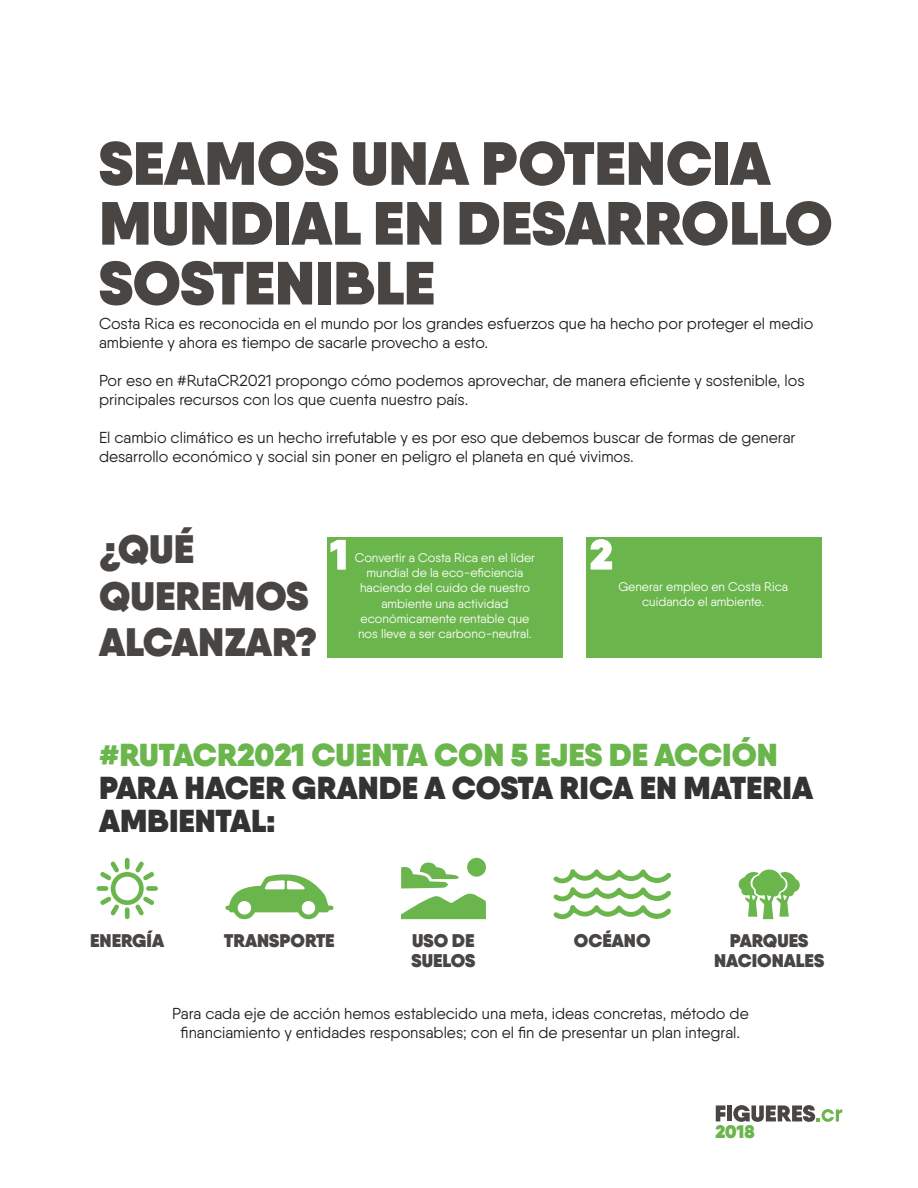
<style>
.page{position:relative;width:918px;height:1188px;background:#fff}
.page>*{position:absolute;margin:0;border:0;box-sizing:border-box;transform-origin:0 0}
.t1{font:800 60.9px/59.8px "Qanelas";color:#484543}
.t2{font:800 39.75px/46.5px "Qanelas";color:#484543}
.t3{font:800 31.8px/33.3px "Qanelas";color:#343233}
.t4{font:800 31.8px "Qanelas";color:#6bb64c}
.t5{font:800 18.3px/20.5px "Qanelas";color:#484543}
.t6{font:800 18.15px "Qanelas";color:#6bb64c}
.t7{font:15.9px/19px "Qanelas";color:#1c1c1b}
.t8{font:12.6px/15px "Qanelas";color:#fff;text-align:center}
</style>
<div class="page">
<div style="left:327px;top:537px;width:236px;height:120px;background:#6bb64c"></div>
<div style="left:586px;top:537px;width:236px;height:120px;background:#6bb64c"></div>
<svg style="left:97px;top:858px;width:61px;height:61px"></svg>
<svg style="left:226px;top:874px;width:107px;height:45px"></svg>
<svg style="left:401px;top:861px;width:85px;height:58px"></svg>
<div style="left:467px;top:858px;width:19px;height:19px;background:#6bb64c;border-radius:50%"></div>
<svg style="left:553px;top:869px;width:118px;height:51px"></svg>
<svg style="left:738px;top:869px;width:62px;height:50px"></svg>
<svg style="left:330px;top:540px;width:16px;height:30px"></svg>
<svg style="left:591px;top:539px;width:21px;height:31px"></svg>
<svg style="left:716px;top:1105px;width:9px;height:16px"></svg>
<div style="left:727px;top:1105px;width:5px;height:16px;background:#484543"></div>
<svg style="left:733px;top:1105px;width:109px;height:17px"></svg>
<h1 class="t1" style="left:99px;top:133px;width:735px">SEAMOS UNA POTENCIA<br>MUNDIAL EN DESARROLLO<br>SOSTENIBLE</h1>
<p class="t7" style="left:99px;top:314px;width:716px">Costa Rica es reconocida en el mundo por los grandes esfuerzos que ha hecho por proteger el medio ambiente y ahora es tiempo de sacarle provecho a esto.</p>
<p class="t7" style="left:99px;top:371px;width:707px">Por eso en #RutaCR2021 propongo cómo podemos aprovechar, de manera eficiente y sostenible, los principales recursos con los que cuenta nuestro país.</p>
<p class="t7" style="left:99px;top:428px;width:698px">El cambio climático es un hecho irrefutable y es por eso que debemos buscar de formas de generar desarrollo económico y social sin poner en peligro el planeta en qué vivimos.</p>
<h2 class="t2" style="left:99px;top:526px;width:220px">¿QUÉ<br>QUEREMOS<br>ALCANZAR?</h2>
<p class="t8" style="left:355px;top:550px;width:182px">Convertir a Costa Rica en el líder mundial de la eco-eficiencia haciendo del cuido de nuestro ambiente una actividad económicamente rentable que nos lleve a ser carbono-neutral.</p>
<p class="t8" style="left:618px;top:579px;width:171px">Generar empleo en Costa Rica cuidando el ambiente.</p>
<h3 class="t4" style="left:99px;top:734px;width:680px">#RUTACR2021 CUENTA CON 5 EJES DE ACCIÓN</h3>
<h3 class="t3" style="left:99px;top:771px;width:716px">PARA HACER GRANDE A COSTA RICA EN MATERIA<br>AMBIENTAL:</h3>
<p class="t5" style="left:90px;top:930px;width:76px">ENERGÍA</p>
<p class="t5" style="left:224px;top:930px;width:112px">TRANSPORTE</p>
<p class="t5" style="left:412px;top:930px;width:65px">USO DE<br>SUELOS</p>
<p class="t5" style="left:574px;top:930px;width:78px">OCÉANO</p>
<p class="t5" style="left:714px;top:930px;width:111px;text-align:center">PARQUES<br>NACIONALES</p>
<p class="t7" style="left:172px;top:1004px;width:578px;text-align:center">Para cada eje de acción hemos establecido una meta, ideas concretas, método de financiamiento y entidades responsables; con el fin de presentar un plan integral.</p>
<p class="t6" style="left:716px;top:1120px;width:41px">2018</p>
</div>
